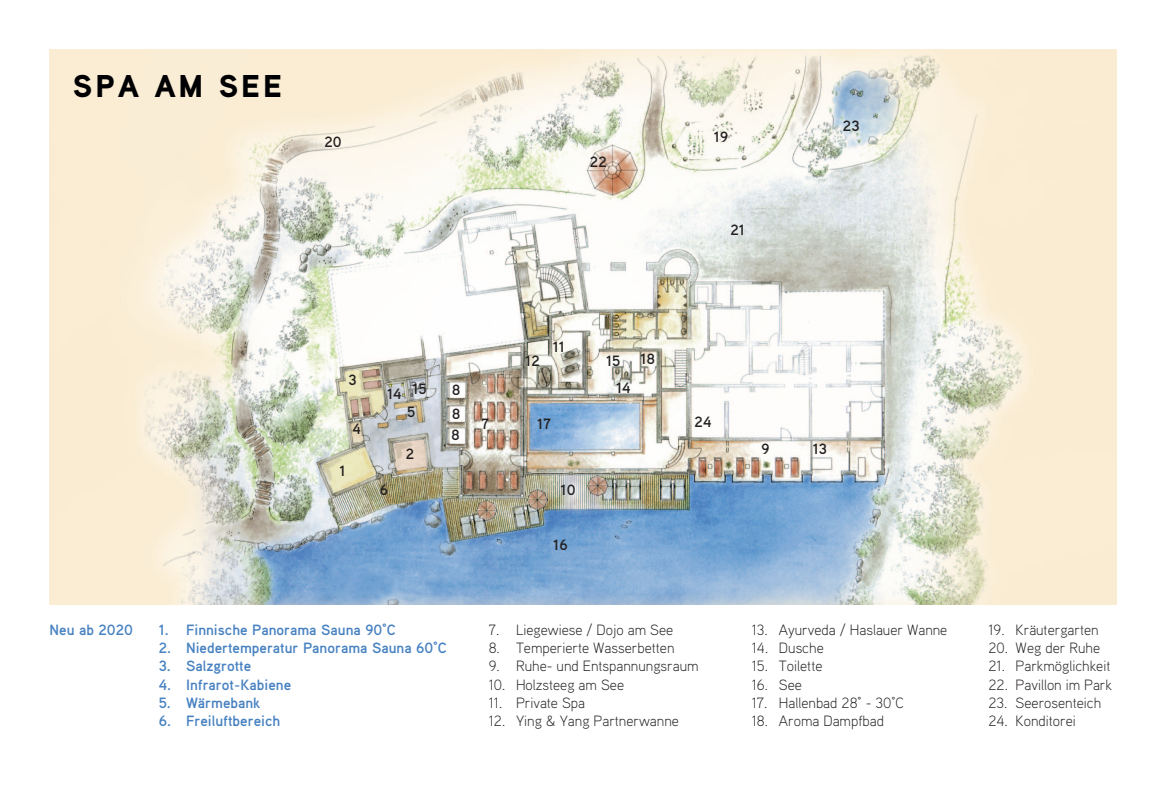
<style>
.page{position:relative;width:1166px;height:794px;background:#fff}
.page>*{position:absolute;margin:0;border:0;box-sizing:border-box;transform-origin:0 0}
.t1{font:900 31.5px "Aaux Pro OT";letter-spacing:.1em;color:#000002}
.t2{font:300 14.88px "Aaux Pro OT";color:#231f20}
.t3{font:700 14.88px "Aaux Pro OT";color:#4882c1}
.t4{font:700 14.88px/23.8px "Aaux Pro OT";color:#231f20}
</style>
<div class="page">
<img style="left:50px;top:50px;width:1066px;height:554px">
<h1 class="t1" style="left:73px;top:66px;width:211px">SPA AM SEE</h1>
<p class="t4" style="left:324px;top:129px;width:19px">20</p>
<p class="t4" style="left:590px;top:149px;width:18px">22</p>
<p class="t4" style="left:714px;top:125px;width:16px">19</p>
<p class="t4" style="left:730px;top:217px;width:16px">21</p>
<p class="t4" style="left:843px;top:113px;width:18px">23</p>
<p class="t4" style="left:348px;top:367px;width:10px">3</p>
<p class="t4" style="left:352px;top:417px;width:10px">4</p>
<p class="t4" style="left:339px;top:458px;width:8px">1</p>
<p class="t4" style="left:387px;top:379px;width:41px">14 15</p>
<p class="t4" style="left:407px;top:400px;width:10px">5</p>
<p class="t4" style="left:380px;top:478px;width:10px">6</p>
<p class="t4" style="left:406px;top:441px;width:10px">2</p>
<p class="t4" style="left:452px;top:377px;width:10px">8<br>8</p>
<p class="t4" style="left:451px;top:423px;width:10px">8</p>
<p class="t4" style="left:481px;top:412px;width:9px">7</p>
<p class="t4" style="left:525px;top:348px;width:16px">12</p>
<p class="t4" style="left:553px;top:334px;width:14px">11</p>
<p class="t4" style="left:537px;top:411px;width:15px">17</p>
<p class="t4" style="left:561px;top:477px;width:16px">10</p>
<p class="t4" style="left:553px;top:532px;width:16px">16</p>
<p class="t4" style="left:606px;top:348px;width:16px">15</p>
<p class="t4" style="left:616px;top:375px;width:16px">14</p>
<p class="t4" style="left:641px;top:346px;width:16px">18</p>
<p class="t4" style="left:694px;top:409px;width:18px">24</p>
<p class="t3" style="left:50px;top:620px;width:85px">Neu ab 2020</p>
<p class="t3" style="left:159px;top:620px;width:239px">1. Finnische Panorama Sauna 90°C</p>
<p class="t3" style="left:159px;top:638px;width:290px">2. Niedertemperatur Panorama Sauna 60°C</p>
<p class="t3" style="left:159px;top:656px;width:94px">3. Salzgrotte</p>
<p class="t3" style="left:159px;top:675px;width:134px">4. Infrarot-Kabiene</p>
<p class="t3" style="left:159px;top:693px;width:103px">5. Wärmebank</p>
<p class="t3" style="left:159px;top:711px;width:123px">6. Freiluftbereich</p>
<p class="t2" style="left:489px;top:620px;width:186px">7. Liegewiese / Dojo am See</p>
<p class="t2" style="left:489px;top:638px;width:187px">8. Temperierte Wasserbetten</p>
<p class="t2" style="left:489px;top:657px;width:211px">9. Ruhe- und Entspannungsraum</p>
<p class="t2" style="left:489px;top:675px;width:137px">10. Holzsteeg am See</p>
<p class="t2" style="left:489px;top:693px;width:98px">11. Private Spa</p>
<p class="t2" style="left:489px;top:711px;width:192px">12. Ying &amp; Yang Partnerwanne</p>
<p class="t4" style="left:761px;top:437px;width:10px">9</p>
<p class="t4" style="left:813px;top:436px;width:16px">13</p>
<p class="t2" style="left:752px;top:620px;width:197px">13. Ayurveda / Haslauer Wanne</p>
<p class="t2" style="left:752px;top:638px;width:74px">14. Dusche</p>
<p class="t2" style="left:752px;top:657px;width:72px">15. Toilette</p>
<p class="t2" style="left:752px;top:675px;width:52px">16. See</p>
<p class="t2" style="left:752px;top:693px;width:154px">17. Hallenbad 28° - 30°C</p>
<p class="t2" style="left:752px;top:711px;width:134px">18. Aroma Dampfbad</p>
<p class="t2" style="left:988px;top:620px;width:112px">19. Kräutergarten</p>
<p class="t2" style="left:988px;top:638px;width:113px">20. Weg der Ruhe</p>
<p class="t2" style="left:988px;top:656px;width:124px">21. Parkmöglichkeit</p>
<p class="t2" style="left:988px;top:675px;width:125px">22. Pavillon im Park</p>
<p class="t2" style="left:988px;top:693px;width:114px">23. Seerosenteich</p>
<p class="t2" style="left:988px;top:711px;width:89px">24. Konditorei</p>
</div>
